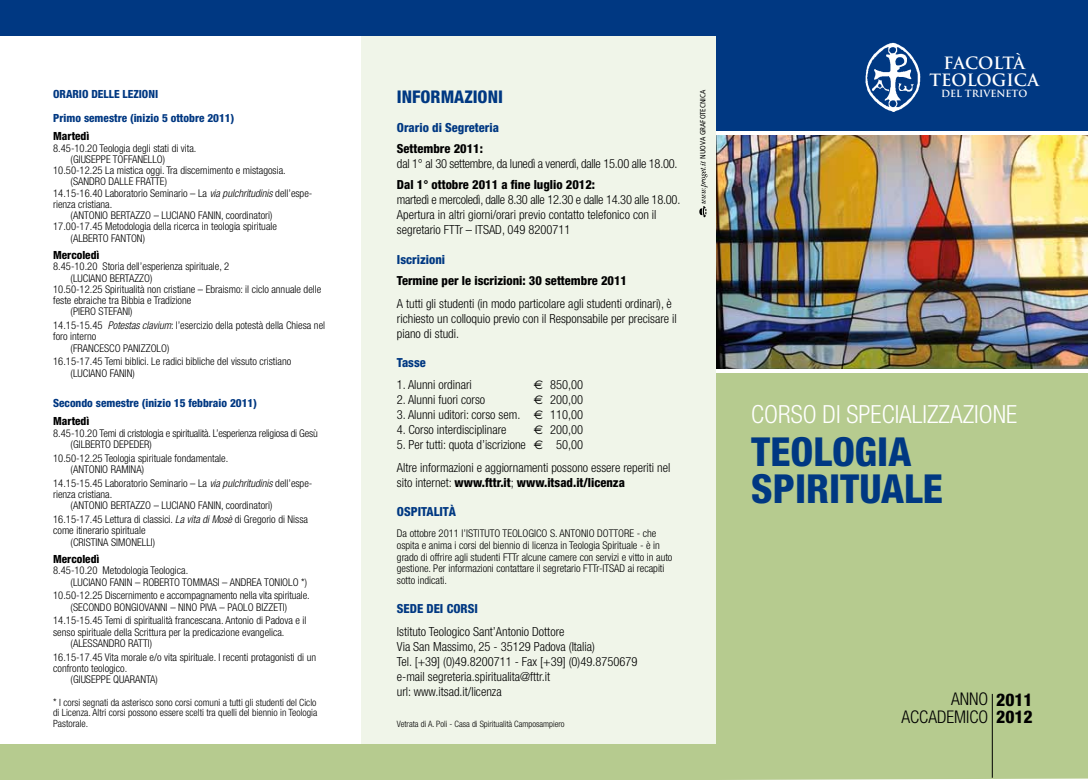
<style>
.page{position:relative;width:1088px;height:780px;background:#fff}
.page>*{position:absolute;margin:0;border:0;box-sizing:border-box;transform-origin:0 0}
.t1{font:800 condensed 40px/37.5px "Helvetica Neue";color:#003882}
.t2{font:300 condensed 25px "Helvetica Neue";color:#fff}
.t3{font:300 condensed 17.5px/17.5px "Helvetica Neue";color:#000;text-align:right}
.t4{font:800 condensed 17.5px "Helvetica Neue";color:#003882}
.t5{font:800 condensed 17.5px/17.5px "Helvetica Neue";color:#000}
.t6{font:700 16.5px/16.5px "Trajan Pro";letter-spacing:-.005em;color:#fff;text-align:center}
.t7{font:300 condensed 12.5px/15px "Helvetica Neue";color:#000}
.t8{font:800 condensed 12.5px "Helvetica Neue";color:#000}
.t9{font:300 condensed 12.5px "Helvetica Neue";letter-spacing:-.02em;color:#000}
.t10{font:800 condensed 12.5px "Helvetica Neue";color:#003882}
.t11{font:800 condensed 11.25px/23.8px "Helvetica Neue";color:#003882}
.t12{font:800 condensed 11.25px "Helvetica Neue";color:#000}
.t13{font:300 condensed 10.62px/11.2px "Helvetica Neue";color:#000}
.t14{font:300 condensed 10.62px/11.2px "Helvetica Neue";letter-spacing:-.02em;color:#000}
.t15{font:300 condensed 10px/10.9px "Helvetica Neue";color:#000;text-align:justify}
.t16{font:700 9.62px "Trajan Pro";color:#fff}
.t17{font:300 condensed 8.75px "Helvetica Neue";color:#000}
.t18{font:condensed 7.5px "Frutiger";color:#000}
.s1{font-style:italic}
.s2{font-size:10.62px}
.s3{font-family:"Euro Sans";font-weight:400;font-stretch:normal}
.s4{font-weight:300}
</style>
<div class="page">
<div style="left:716px;top:373px;width:372px;height:407px;background:#b6cb8f"></div>
<div style="left:716px;top:0;width:372px;height:142px;background:#003882"></div>
<img style="left:866px;top:43px;width:55px;height:69px">
<img style="left:716px;top:135px;width:372px;height:234px">
<hr style="left:716px;top:131px;width:372px;height:4px;background:#fff">
<div style="left:361px;top:0;width:355px;height:780px;background:#f0f5e9"></div>
<div style="left:0;top:0;width:716px;height:35px;background:#003882"></div>
<div style="left:0;top:744px;width:716px;height:36px;background:#b6cb8f"></div>
<svg style="left:699px;top:161px;width:8px;height:56px"></svg>
<hr style="left:992px;top:694px;width:1px;height:83px;background:#000">
<p class="t11" style="left:53px;top:82px;width:183px">ORARIO DELLE LEZIONI<br>Primo semestre (inizio 5 ottobre 2011)</p>
<p class="t12" style="left:53px;top:129px;width:38px">Martedì</p>
<p class="t13" style="left:53px;top:142px;width:145px">8.45-10.20 Teologia degli stati di vita.</p>
<p class="t13" style="left:71px;top:153px;width:96px">(GIUSEPPE TOFFANELLO)</p>
<p class="t13" style="left:53px;top:164px;width:234px">10.50-12.25 La mistica oggi. Tra discernimento e mistagosia.</p>
<p class="t13" style="left:71px;top:176px;width:98px">(SANDRO DALLE FRATTE)</p>
<p class="t13" style="left:53px;top:187px;width:261px">14.15-16.40 Laboratorio Seminario – La <span class="s1">via pulchritudinis</span> dell’espe-</p>
<p class="t13" style="left:53px;top:198px;width:61px">rienza cristiana.</p>
<p class="t13" style="left:71px;top:209px;width:203px">(ANTONIO BERTAZZO – LUCIANO FANIN, coordinatori)</p>
<p class="t13" style="left:53px;top:221px;width:225px">17.00-17.45 Metodologia della ricerca in teologia spirituale</p>
<p class="t13" style="left:71px;top:232px;width:76px">(ALBERTO FANTON)</p>
<p class="t12" style="left:53px;top:248px;width:48px">Mercoledì</p>
<p class="t13" style="left:53px;top:261px;width:177px">8.45-10.20 Storia dell’esperienza spirituale, 2</p>
<p class="t13" style="left:71px;top:272px;width:83px">(LUCIANO BERTAZZO)</p>
<p class="t13" style="left:53px;top:283px;width:270px">10.50-12.25 Spiritualità non cristiane – Ebraismo: il ciclo annuale delle</p>
<p class="t13" style="left:53px;top:294px;width:140px">feste ebraiche tra Bibbia e Tradizione</p>
<p class="t13" style="left:71px;top:306px;width:63px">(PIERO STEFANI)</p>
<p class="t13" style="left:53px;top:319px;width:273px">14.15-15.45 <span class="s1">Potestas clavium</span>: l’esercizio della potestà della Chiesa nel</p>
<p class="t13" style="left:53px;top:331px;width:45px">foro interno</p>
<p class="t13" style="left:71px;top:342px;width:100px">(FRANCESCO PANIZZOLO)</p>
<p class="t13" style="left:71px;top:356px;width:222px;text-indent:-17px">16.15-17.45 Temi biblici. Le radici bibliche del vissuto cristiano (LUCIANO FANIN)</p>
<p class="t11" style="left:53px;top:390px;width:205px">Secondo semestre (inizio 15 febbraio 2011)</p>
<p class="t12" style="left:53px;top:414px;width:38px">Martedì</p>
<p class="t14" style="left:71px;top:427px;width:249px;text-indent:-17px">8.45-10.20 Temi di cristologia e spiritualità. L’esperienza religiosa di Gesù (GILBERTO DEPEDER)</p>
<p class="t13" style="left:71px;top:452px;width:159px;text-indent:-17px">10.50-12.25 Teologia spirituale fondamentale. (ANTONIO RAMINA)</p>
<p class="t13" style="left:53px;top:477px;width:261px">14.15-15.45 Laboratorio Seminario – La <span class="s1">via pulchritudinis</span> dell’espe-</p>
<p class="t13" style="left:53px;top:488px;width:61px">rienza cristiana.</p>
<p class="t13" style="left:71px;top:499px;width:203px">(ANTONIO BERTAZZO – LUCIANO FANIN, coordinatori)</p>
<p class="t13" style="left:53px;top:513px;width:256px">16.15-17.45 Lettura di classici. <span class="s1">La vita di Mosè</span> di Gregorio di Nissa</p>
<p class="t13" style="left:53px;top:524px;width:94px">come itinerario spirituale</p>
<p class="t13" style="left:71px;top:536px;width:86px">(CRISTINA SIMONELLI)</p>
<p class="t12" style="left:53px;top:552px;width:48px">Mercoledì</p>
<p class="t13" style="left:71px;top:564px;width:238px;text-indent:-17px">8.45-10.20 Metodologia Teologica.<br>(LUCIANO FANIN – ROBERTO TOMMASI – ANDREA TONIOLO *)</p>
<p class="t13" style="left:53px;top:589px;width:258px;text-align:center">10.50-12.25 Discernimento e accompagnamento nella vita spirituale. (SECONDO BONGIOVANNI – NINO PIVA – PAOLO BIZZETI)</p>
<p class="t13" style="left:53px;top:614px;width:255px">14.15-15.45 Temi di spiritualità francescana. Antonio di Padova e il</p>
<p class="t13" style="left:53px;top:626px;width:233px">senso spirituale della Scrittura per la predicazione evangelica.</p>
<p class="t13" style="left:71px;top:637px;width:83px">(ALESSANDRO RATTI)</p>
<p class="t13" style="left:53px;top:651px;width:264px">16.15-17.45 Vita morale e/o vita spirituale. I recenti protagonisti di un</p>
<p class="t13" style="left:53px;top:662px;width:76px">confronto teologico.</p>
<p class="t13" style="left:71px;top:673px;width:89px">(GIUSEPPE QUARANTA)</p>
<p class="t15" style="left:53px;top:696px;width:266px"><span class="s2">*</span> I corsi segnati da asterisco sono corsi comuni a tutti gli studenti del Ciclo di Licenza. Altri corsi possono essere scelti tra quelli del biennio in Teologia Pastorale.</p>
<h3 class="t4" style="left:397px;top:86px;width:107px">INFORMAZIONI</h3>
<p class="t10" style="left:397px;top:119px;width:104px">Orario di Segreteria</p>
<p class="t8" style="left:397px;top:141px;width:88px">Settembre 2011:</p>
<p class="t9" style="left:397px;top:156px;width:282px">dal 1° al 30 settembre, da lunedì a venerdì, dalle 15.00 alle 18.00.</p>
<p class="t8" style="left:397px;top:177px;width:200px">Dal 1° ottobre 2011 a fine luglio 2012:</p>
<p class="t7" style="left:397px;top:192px;width:285px">martedì e mercoledì, dalle 8.30 alle 12.30 e dalle 14.30 alle 18.00.<br>Apertura in altri giorni/orari previo contatto telefonico con il segretario FTTr – ITSAD, 049 8200711</p>
<p class="t10" style="left:397px;top:252px;width:50px">Iscrizioni</p>
<p class="t8" style="left:397px;top:273px;width:232px">Termine per le iscrizioni: 30 settembre 2011</p>
<p class="t7" style="left:397px;top:296px;width:281px">A tutti gli studenti (in modo particolare agli studenti ordinari), è richiesto un colloquio previo con il Responsabile per precisare il piano di studi.</p>
<p class="t10" style="left:397px;top:354px;width:30px">Tasse</p>
<p class="t7" style="left:397px;top:377px;width:76px">1. Alunni ordinari</p>
<p class="t7" style="left:534px;top:377px;width:51px"><span class="s3">€</span> 850,00</p>
<p class="t7" style="left:397px;top:392px;width:90px">2. Alunni fuori corso</p>
<p class="t7" style="left:534px;top:392px;width:51px"><span class="s3">€</span> 200,00</p>
<p class="t7" style="left:397px;top:407px;width:188px">3. Alunni uditori: corso sem. <span class="s3">€</span> 110,00</p>
<p class="t7" style="left:397px;top:422px;width:111px">4. Corso interdisciplinare</p>
<p class="t7" style="left:534px;top:422px;width:51px"><span class="s3">€</span> 200,00</p>
<p class="t7" style="left:397px;top:433px;width:275px;line-height:22.5px">5. Per tutti: quota d’iscrizione <span class="s3">€</span> 50,00<br>Altre informazioni e aggiornamenti possono essere reperiti nel</p>
<p class="t8" style="left:397px;top:474px;width:230px"><span class="s4">sito internet:</span> www.fttr.it<span class="s4">;</span> www.itsad.it/licenza</p>
<p class="t10" style="left:397px;top:503px;width:61px">OSPITALITÀ</p>
<p class="t13" style="left:397px;top:527px;width:277px;line-height:11.9px">Da ottobre 2011 l’ISTITUTO TEOLOGICO S. ANTONIO DOTTORE - che ospita e anima i corsi del biennio di licenza in Teologia Spirituale - è in grado di offrire agli studenti FTTr alcune camere con servizi e vitto in auto gestione. Per informazioni contattare il segretario FTTr-ITSAD ai recapiti sotto indicati.</p>
<p class="t10" style="left:397px;top:601px;width:83px">SEDE DEI CORSI</p>
<p class="t7" style="left:397px;top:623px;width:242px">Istituto Teologico Sant’Antonio Dottore<br>Via San Massimo, 25 - 35129 Padova (Italia)<br>Tel. [+39] (0)49.8200711 - Fax [+39] (0)49.8750679 e-mail segreteria.spiritualita@fttr.it<br>url: www.itsad.it/licenza</p>
<p class="t17" style="left:397px;top:718px;width:169px">Vetrata di A. Poli - Casa di Spiritualità Camposampiero</p>
<p class="t18" style="left:698px;top:159px;width:71px;rotate:-90deg">NUOVA GRAFOTECNICA</p>
<h3 class="t6" style="left:929px;top:55px;width:111px">FACOLTÀ<br>TEOLOGICA</h3>
<p class="t16" style="left:941px;top:88px;width:88px">DEL TRIVENETO</p>
<h2 class="t2" style="left:751px;top:400px;width:267px">CORSO DI SPECIALIZZAZIONE</h2>
<h1 class="t1" style="left:751px;top:432px;width:193px">TEOLOGIA<br>SPIRITUALE</h1>
<h3 class="t3" style="left:901px;top:690px;width:88px">ANNO<br>ACCADEMICO</h3>
<h3 class="t5" style="left:996px;top:690px;width:38px">2011<br>2012</h3>
</div>
